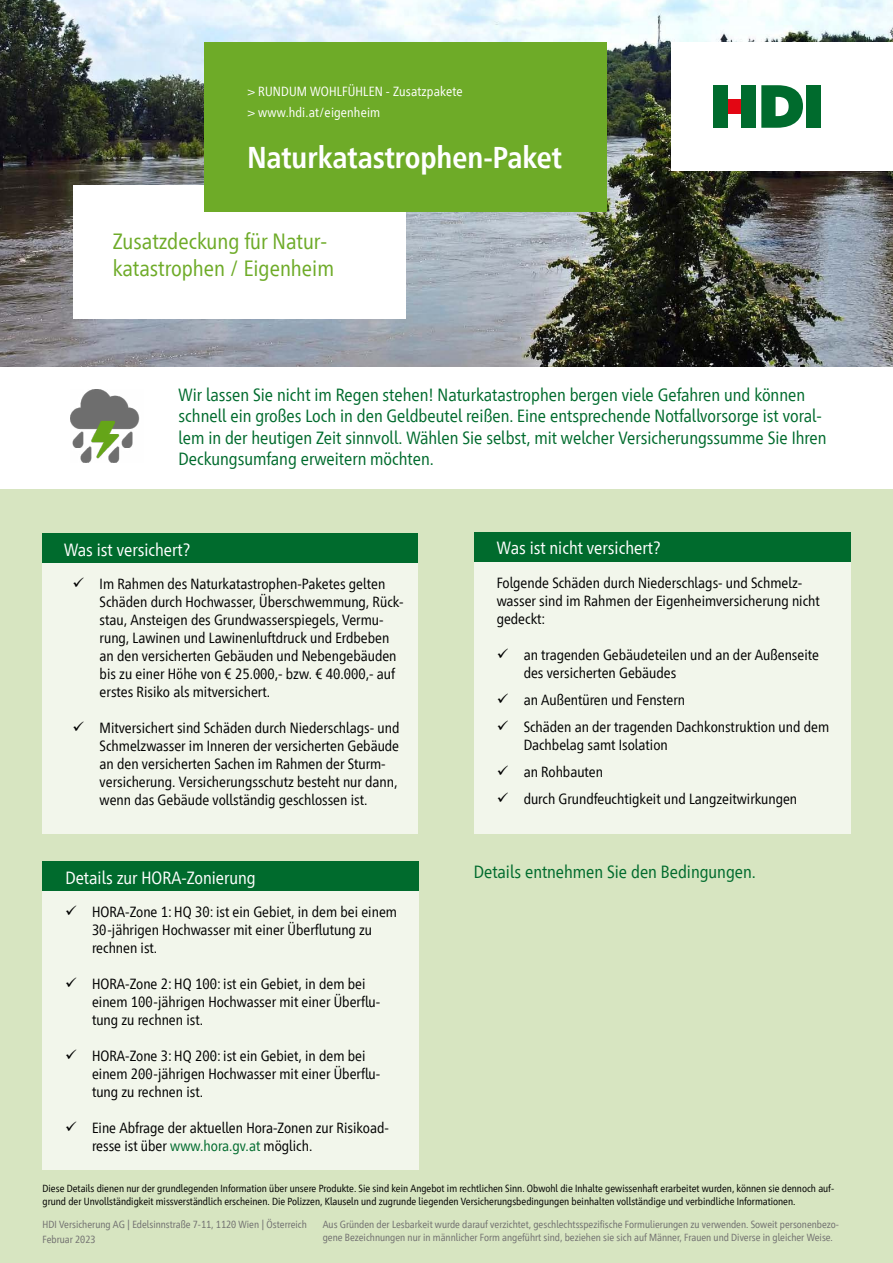
<style>
.page{position:relative;width:893px;height:1263px;background:#fff}
.page>*{position:absolute;margin:0;border:0;box-sizing:border-box;transform-origin:0 0}
.t1{font:700 30px "HDI Pro Cnd";color:#fff}
.t2{font:22.5px/27px "HDI Pro Cnd";color:#6eab28}
.t3{font:18px/21.6px "HDI Pro Cnd";color:#006b2d}
.t4{font:18px "HDI Pro Cnd";color:#fff}
.t5{font:15px/18px "HDI Pro Cnd";color:#000}
.t6{font:13.5px/21px "HDI Pro Cnd";letter-spacing:.01em;color:#fff}
.t7{font:10.5px/13.5px "HDI Pro Cnd";color:#000}
.t8{font:10.5px/12.6px "HDI Pro Cnd";color:#706f6f}
.s1{color:#006b2d}
</style>
<div class="page">
<div style="left:0;top:489px;width:893px;height:774px;background:#d7e5c1"></div>
<img style="left:0;top:0;width:893px;height:366px">
<div style="left:671px;top:42px;width:222px;height:128px;background:#fff"></div>
<svg style="left:761px;top:85px;width:42px;height:43px"></svg>
<div style="left:806px;top:85px;width:15px;height:43px;background:#006b2d"></div>
<div style="left:727px;top:99px;width:14px;height:15px;background:#e30613"></div>
<div style="left:741px;top:85px;width:15px;height:43px;background:#006b2d"></div>
<div style="left:713px;top:85px;width:14px;height:43px;background:#006b2d"></div>
<div style="left:73px;top:186px;width:332px;height:133px;background:#fff"></div>
<div style="left:204px;top:42px;width:403px;height:169px;background:#6eab28"></div>
<div style="left:43px;top:561px;width:375px;height:273px;background:#f2f6eb"></div>
<div style="left:43px;top:533px;width:375px;height:29px;background:#006b2d"></div>
<div style="left:474px;top:559px;width:376px;height:275px;background:#f2f6eb"></div>
<div style="left:474px;top:531px;width:376px;height:30px;background:#006b2d"></div>
<img style="left:70px;top:389px;width:70px;height:73px">
<div style="left:43px;top:889px;width:376px;height:281px;background:#f2f6eb"></div>
<div style="left:43px;top:861px;width:376px;height:30px;background:#006b2d"></div>
<p class="t6" style="left:247px;top:80px;width:217px">&gt; RUNDUM WOHLFÜHLEN - Zusatzpakete &gt; www.hdi.at/eigenheim</p>
<h1 class="t1" style="left:247px;top:135px;width:316px">Naturkatastrophen-Paket</h1>
<h2 class="t2" style="left:113px;top:226px;width:223px">Zusatzdeckung für Natur&shy;katastrophen / Eigenheim</h2>
<p class="t3" style="left:179px;top:382px;width:649px">Wir lassen Sie nicht im Regen stehen! Naturkatastrophen bergen viele Gefahren und können schnell ein großes Loch in den Geldbeutel reißen. Eine entsprechende Notfallvorsorge ist voral&shy;lem in der heutigen Zeit sinnvoll. Wählen Sie selbst, mit welcher Versicherungssumme Sie Ihren Deckungsumfang erweitern möchten.</p>
<p class="t4" style="left:64px;top:536px;width:128px">Was ist versichert?</p>
<p class="t5" style="left:100px;top:574px;width:305px">Im Rahmen des Naturkatastrophen-Paketes gelten Schäden durch Hochwasser, Überschwemmung, Rück&shy;stau, Ansteigen des Grundwasserspiegels, Vermu&shy;rung, Lawinen und Lawinenluftdruck und Erdbeben an den versicherten Gebäuden und Nebengebäuden bis zu einer Höhe von € 25.000,- bzw. € 40.000,- auf erstes Risiko als mitversichert.</p>
<p class="t5" style="left:100px;top:718px;width:301px">Mitversichert sind Schäden durch Niederschlags- und Schmelzwasser im Inneren der versicherten Gebäude an den versicherten Sachen im Rahmen der Sturm&shy;versicherung. Versicherungsschutz besteht nur dann, wenn das Gebäude vollständig geschlossen ist.</p>
<p class="t4" style="left:65px;top:864px;width:192px">Details zur HORA-Zonierung</p>
<p class="t5" style="left:92px;top:902px;width:306px">HORA-Zone 1: HQ 30: ist ein Gebiet, in dem bei einem<br>30-jährigen Hochwasser mit einer Überflutung zu rechnen ist.</p>
<p class="t5" style="left:92px;top:974px;width:290px">HORA-Zone 2: HQ 100: ist ein Gebiet, in dem bei einem 100-jährigen Hochwasser mit einer Überflu&shy;tung zu rechnen ist.</p>
<p class="t5" style="left:92px;top:1046px;width:290px">HORA-Zone 3: HQ 200: ist ein Gebiet, in dem bei einem 200-jährigen Hochwasser mit einer Überflu&shy;tung zu rechnen ist.</p>
<p class="t5" style="left:92px;top:1118px;width:298px">Eine Abfrage der aktuellen Hora-Zonen zur Risikoad&shy;resse ist über <span class="s1">www.hora.gv.at</span> möglich.</p>
<p class="t4" style="left:497px;top:535px;width:165px">Was ist nicht versichert?</p>
<p class="t5" style="left:497px;top:572px;width:325px">Folgende Schäden durch Niederschlags- und Schmelz&shy;wasser sind im Rahmen der Eigenheimversicherung nicht gedeckt:</p>
<p class="t5" style="left:524px;top:644px;width:297px">an tragenden Gebäudeteilen und an der Außenseite des versicherten Gebäudes</p>
<p class="t5" style="left:524px;top:685px;width:307px;line-height:27px">an Außentüren und Fenstern<br>Schäden an der tragenden Dachkonstruktion und dem</p>
<p class="t5" style="left:524px;top:730px;width:275px;line-height:27px">Dachbelag samt Isolation<br>an Rohbauten<br>durch Grundfeuchtigkeit und Langzeitwirkungen</p>
<p class="t3" style="left:474px;top:859px;width:284px">Details entnehmen Sie den Bedingungen.</p>
<p class="t7" style="left:43px;top:1180px;width:793px">Diese Details dienen nur der grundlegenden Information über unsere Produkte. Sie sind kein Angebot im rechtlichen Sinn. Obwohl die Inhalte gewissenhaft erarbeitet wurden, können sie dennoch auf&shy;grund der Unvollständigkeit missverständlich erscheinen. Die Polizzen, Klauseln und zugrunde liegenden Versicherungsbedingungen beinhalten vollständige und verbindliche Informationen.</p>
<p class="t8" style="left:323px;top:1217px;width:518px">Aus Gründen der Lesbarkeit wurde darauf verzichtet, geschlechtsspezifische Formulierungen zu verwenden. Soweit personenbezo&shy;gene Bezeichnungen nur in männlicher Form angeführt sind, beziehen sie sich auf Männer, Frauen und Diverse in gleicher Weise.</p>
<p class="t8" style="left:43px;top:1217px;width:266px;line-height:14.1px">HDI Versicherung AG | Edelsinnstraße 7-11, 1120 Wien | Österreich<br>Februar 2023</p>
</div>
